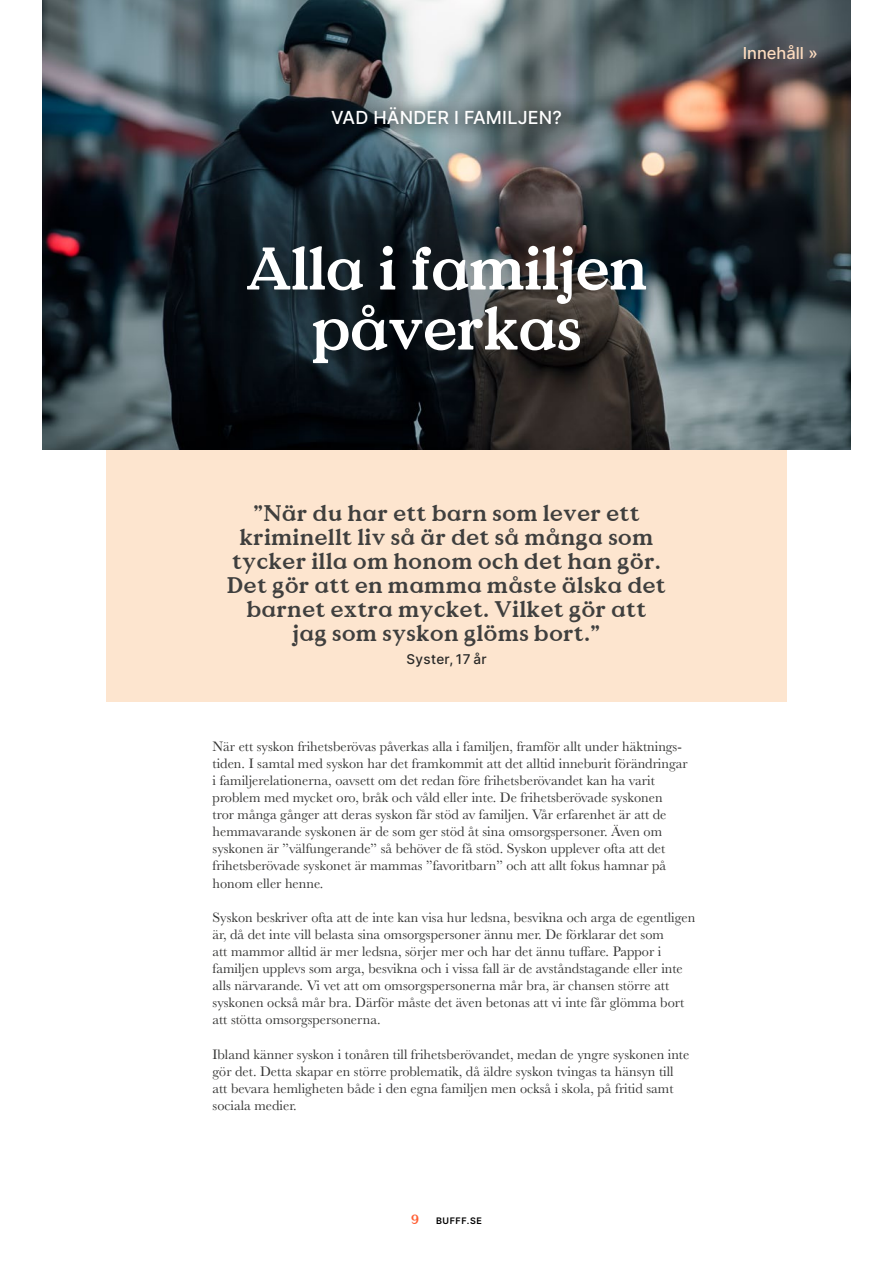
<style>
.page{position:relative;width:893px;height:1263px;background:#fff}
.page>*{position:absolute;margin:0;border:0;box-sizing:border-box;transform-origin:0 0}
.t1{font:60px/60px "Value Serif";color:#fff;text-align:center}
.t2{font:22.5px/24px "Value Serif";letter-spacing:.03em;color:#3f3f3e;text-align:center}
.t3{font:18px "Inter";letter-spacing:.01em;color:#fff}
.t4{font:16.5px "Inter";color:#fddcbf}
.t5{font:14.25px/17.1px "Baskerville";color:#333332}
.t6{font:13.5px "Inter";letter-spacing:.025em;color:#282827}
.t7{font:13.5px "Value Serif";color:#ff6035}
.t8{font:9px "Inter";letter-spacing:.06em;color:#000}
</style>
<div class="page">
<div style="left:106px;top:432px;width:681px;height:270px;background:#fde5cf"></div>
<img style="left:43px;top:0;width:807px;height:450px">
<div style="left:206px;top:201px;width:483px;height:206px;background:#000;opacity:.75"></div>
<svg style="left:317px;top:92px;width:259px;height:49px;background:#5c696d"></svg>
<p class="t3" style="left:331px;top:105px;width:232px">VAD HÄNDER I FAMILJEN?</p>
<h1 class="t1" style="left:246px;top:238px;width:403px">Alla i familjen påverkas</h1>
<p class="t4" style="left:743px;top:41px;width:77px">Innehåll »</p>
<h2 class="t2" style="left:227px;top:501px;width:440px">”När du har ett barn som lever ett kriminellt liv så är det så många som tycker illa om honom och det han gör.<br>Det gör att en mamma måste älska det barnet extra mycket. Vilket gör att jag som syskon glöms bort.”</h2>
<p class="t6" style="left:406px;top:650px;width:82px">Syster, 17 år</p>
<p class="t5" style="left:213px;top:738px;width:477px">När ett syskon frihetsberövas påverkas alla i familjen, framför allt under häktnings&shy;tiden. I samtal med syskon har det framkommit att det alltid inneburit förändringar i familjerelationerna, oavsett om det redan före frihetsberövandet kan ha varit problem med mycket oro, bråk och våld eller inte. De frihetsberövade syskonen<br>tror många gånger att deras syskon får stöd av familjen. Vår erfarenhet är att de hemmavarande syskonen är de som ger stöd åt sina omsorgspersoner. Även om syskonen är ”välfungerande” så behöver de få stöd. Syskon upplever ofta att det frihetsberövade syskonet är mammas ”favoritbarn” och att allt fokus hamnar på honom eller henne.</p>
<p class="t5" style="left:213px;top:909px;width:484px">Syskon beskriver ofta att de inte kan visa hur ledsna, besvikna och arga de egentligen är, då det inte vill belasta sina omsorgspersoner ännu mer. De förklarar det som<br>att mammor alltid är mer ledsna, sörjer mer och har det ännu tuffare. Pappor i familjen upplevs som arga, besvikna och i vissa fall är de avståndstagande eller inte alls närvarande. Vi vet att om omsorgspersonerna mår bra, är chansen större att syskonen också mår bra. Därför måste det även betonas att vi inte får glömma bort att stötta omsorgspersonerna.</p>
<p class="t5" style="left:213px;top:1046px;width:478px">Ibland känner syskon i tonåren till frihetsberövandet, medan de yngre syskonen inte gör det. Detta skapar en större problematik, då äldre syskon tvingas ta hänsyn till att bevara hemligheten både i den egna familjen men också i skola, på fritid samt sociala medier.</p>
<p class="t7" style="left:411px;top:1211px;width:9px">9</p>
<p class="t8" style="left:436px;top:1214px;width:47px">BUFFF.SE</p>
</div>
